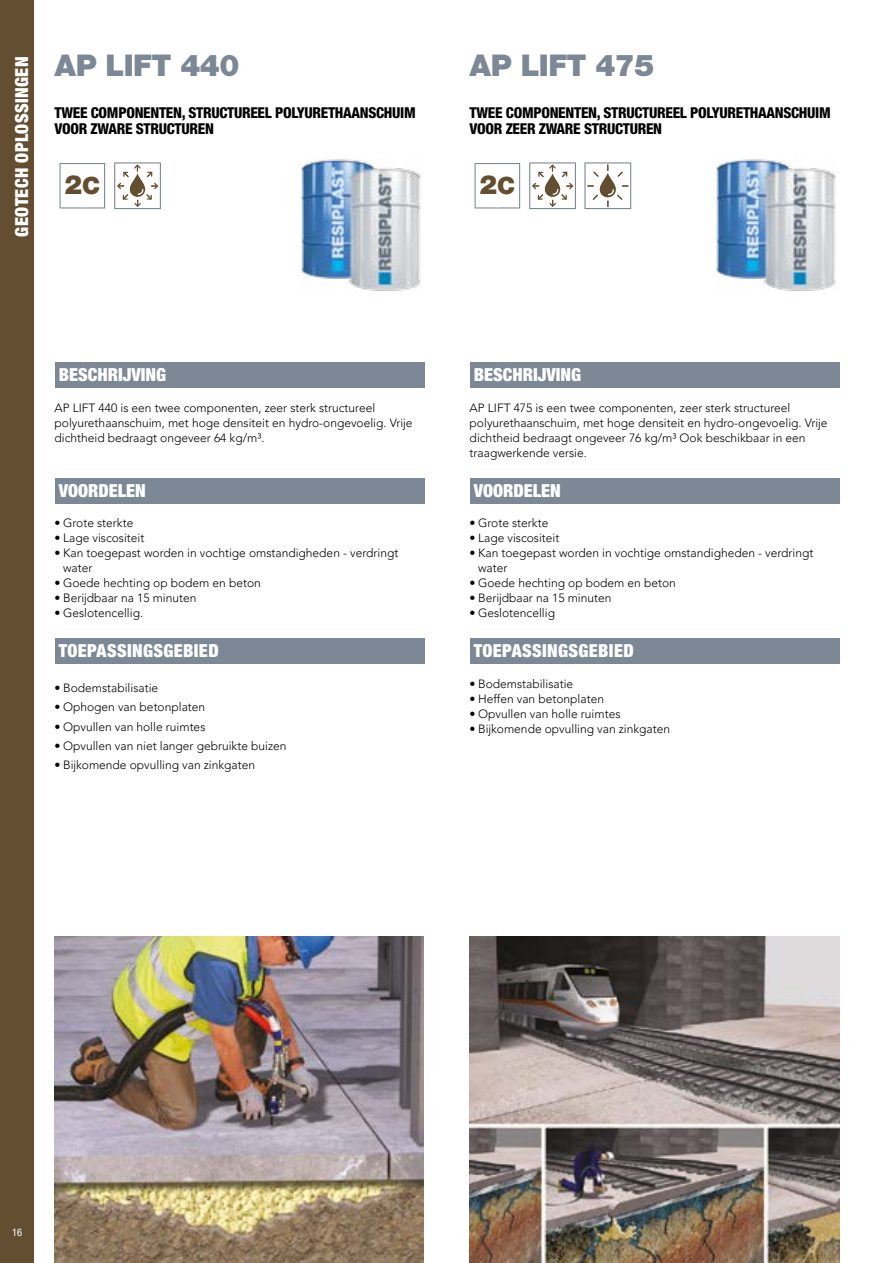
<style>
.page{position:relative;width:893px;height:1263px;background:#fff}
.page>*{position:absolute;margin:0;border:0;box-sizing:border-box;transform-origin:0 0}
.t1{font:900 30px "Helvetica Neue LT Std";letter-spacing:-.02em;color:#7c8895}
.t2{font:900 26.55px "Helvetica Neue LT Std";color:#644e31}
.t3{font:900 condensed 18px "Helvetica Neue LT Std";letter-spacing:.02em;color:#fff}
.t4{font:900 condensed 18px "Helvetica Neue LT Std";color:#fff}
.t5{font:800 condensed 15px/16.5px "Helvetica Neue LT Std";letter-spacing:-.02em;color:#000}
.t6{font:300 12px/15px "Avenir LT Pro";color:#000}
.t7{font:condensed 10.5px "Helvetica Neue LT Std";color:#fff}
.s1{font-size:23.85px}
</style>
<div class="page">
<div style="left:0;top:0;width:34px;height:1263px;background:#644e31"></div>
<img style="left:55px;top:936px;width:369px;height:327px">
<img style="left:470px;top:936px;width:370px;height:327px">
<div style="left:470px;top:362px;width:370px;height:26px;background:#7c8895"></div>
<div style="left:470px;top:478px;width:370px;height:25px;background:#7c8895"></div>
<div style="left:470px;top:638px;width:370px;height:26px;background:#7c8895"></div>
<img style="left:715px;top:158px;width:121px;height:133px">
<div style="left:55px;top:362px;width:370px;height:26px;background:#7c8895"></div>
<div style="left:55px;top:478px;width:370px;height:25px;background:#7c8895"></div>
<div style="left:55px;top:638px;width:370px;height:26px;background:#7c8895"></div>
<img style="left:300px;top:158px;width:121px;height:133px">
<svg style="left:60px;top:163px;width:45px;height:45px"></svg>
<div style="left:61px;top:165px;width:42px;height:42px;background:#fff;border-radius:50%"></div>
<svg style="left:114px;top:162px;width:47px;height:47px"></svg>
<svg style="left:475px;top:163px;width:45px;height:45px"></svg>
<div style="left:476px;top:165px;width:42px;height:42px;background:#fff;border-radius:50%"></div>
<svg style="left:529px;top:162px;width:47px;height:47px"></svg>
<svg style="left:584px;top:162px;width:47px;height:47px"></svg>
<h3 class="t3" style="left:11px;top:237px;width:181px;rotate:-90deg">GEOTECH OPLOSSINGEN</h3>
<h1 class="t1" style="left:55px;top:48px;width:186px">AP LIFT 440</h1>
<p class="t5" style="left:55px;top:104px;width:363px">TWEE COMPONENTEN, STRUCTUREEL POLYURETHAANSCHUIM<br>VOOR ZWARE STRUCTUREN</p>
<h2 class="t2" style="left:65px;top:169px;width:37px">2<span class="s1">C</span></h2>
<h3 class="t4" style="left:59px;top:364px;width:109px">BESCHRIJVING</h3>
<p class="t6" style="left:55px;top:400px;width:359px">AP LIFT 440 is een twee componenten, zeer sterk structureel polyurethaanschuim, met hoge densiteit en hydro-ongevoelig. Vrije dichtheid bedraagt ongeveer 64 kg/m³.</p>
<h3 class="t4" style="left:59px;top:479px;width:89px">VOORDELEN</h3>
<p class="t6" style="left:55px;top:516px;width:80px">• Grote sterkte</p>
<p class="t6" style="left:55px;top:531px;width:91px">• Lage viscositeit</p>
<p class="t6" style="left:63px;top:546px;width:337px;text-indent:-9px">• Kan toegepast worden in vochtige omstandigheden - verdringt water</p>
<p class="t6" style="left:55px;top:576px;width:208px">• Goede hechting op bodem en beton</p>
<p class="t6" style="left:55px;top:591px;width:143px">• Berijdbaar na 15 minuten</p>
<p class="t6" style="left:55px;top:606px;width:90px">• Geslotencellig.</p>
<h3 class="t3" style="left:59px;top:640px;width:161px">TOEPASSINGSGEBIED</h3>
<p class="t6" style="left:55px;top:680px;width:105px">• Bodemstabilisatie</p>
<p class="t6" style="left:55px;top:700px;width:152px">• Ophogen van betonplaten</p>
<p class="t6" style="left:55px;top:719px;width:152px">• Opvullen van holle ruimtes</p>
<p class="t6" style="left:55px;top:738px;width:233px">• Opvullen van niet langer gebruikte buizen</p>
<p class="t6" style="left:55px;top:757px;width:202px">• Bijkomende opvulling van zinkgaten</p>
<h1 class="t1" style="left:470px;top:48px;width:186px">AP LIFT 475</h1>
<p class="t5" style="left:470px;top:104px;width:363px">TWEE COMPONENTEN, STRUCTUREEL POLYURETHAANSCHUIM<br>VOOR ZEER ZWARE STRUCTUREN</p>
<h2 class="t2" style="left:480px;top:169px;width:37px">2<span class="s1">C</span></h2>
<h3 class="t4" style="left:474px;top:364px;width:109px">BESCHRIJVING</h3>
<p class="t6" style="left:470px;top:400px;width:359px">AP LIFT 475 is een twee componenten, zeer sterk structureel polyurethaanschuim, met hoge densiteit en hydro-ongevoelig. Vrije dichtheid bedraagt ongeveer 76 kg/m³ Ook beschikbaar in een traagwerkende versie.</p>
<h3 class="t4" style="left:474px;top:479px;width:89px">VOORDELEN</h3>
<p class="t6" style="left:470px;top:516px;width:80px">• Grote sterkte</p>
<p class="t6" style="left:470px;top:531px;width:91px">• Lage viscositeit</p>
<p class="t6" style="left:478px;top:546px;width:337px;text-indent:-9px">• Kan toegepast worden in vochtige omstandigheden - verdringt water</p>
<p class="t6" style="left:470px;top:576px;width:208px">• Goede hechting op bodem en beton</p>
<p class="t6" style="left:470px;top:591px;width:143px">• Berijdbaar na 15 minuten</p>
<p class="t6" style="left:470px;top:606px;width:87px">• Geslotencellig</p>
<h3 class="t3" style="left:474px;top:640px;width:161px">TOEPASSINGSGEBIED</h3>
<p class="t6" style="left:470px;top:676px;width:105px">• Bodemstabilisatie</p>
<p class="t6" style="left:470px;top:691px;width:136px">• Heffen van betonplaten</p>
<p class="t6" style="left:470px;top:706px;width:152px">• Opvullen van holle ruimtes</p>
<p class="t6" style="left:470px;top:721px;width:202px">• Bijkomende opvulling van zinkgaten</p>
<p class="t7" style="left:12px;top:1226px;width:12px">16</p>
</div>
